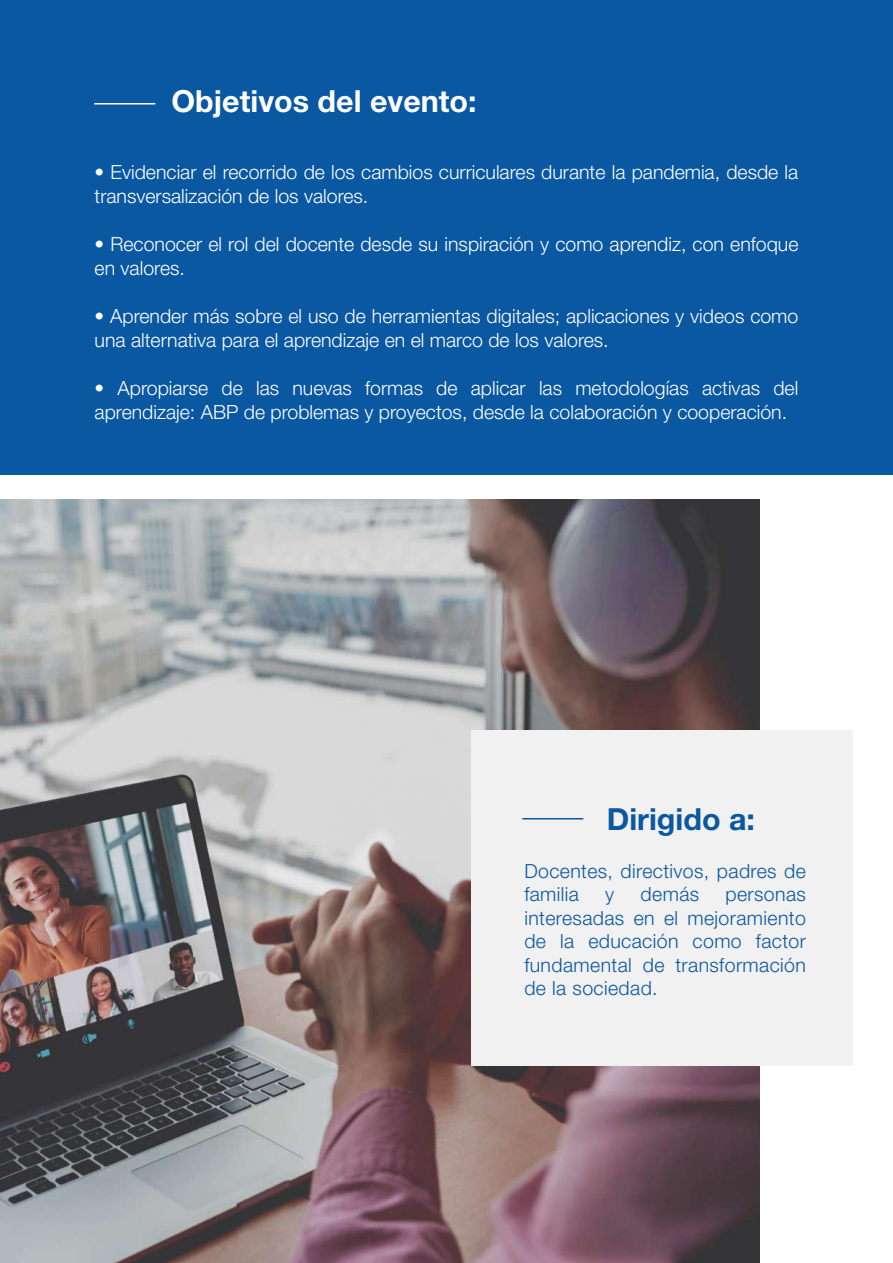
<style>
.page{position:relative;width:893px;height:1263px;background:#fff}
.page>*{position:absolute;margin:0;border:0;box-sizing:border-box;transform-origin:0 0}
.t1{font:700 30.45px "Helvetica Neue LT Std";color:#fff}
.t2{font:700 30.45px "Helvetica Neue LT Std";color:#0a57a2}
.t3{font:300 19.5px/24px "Helvetica Neue LT Std";color:#fff}
.t4{font:300 19.5px/23.4px "Helvetica Neue LT Std";letter-spacing:.02em;color:#0a57a2}
.s1{font-weight:700}
</style>
<div class="page">
<div style="left:0;top:0;width:893px;height:474px;background:#0a57a2"></div>
<hr style="left:94px;top:103px;width:61px;height:2px;background:#fff">
<img style="left:0;top:500px;width:759px;height:763px">
<div style="left:471px;top:730px;width:382px;height:336px;background:#f1f1f1"></div>
<hr style="left:522px;top:818px;width:61px;height:1px;background:#0a57a2">
<h1 class="t1" style="left:172px;top:83px;width:307px">Objetivos del evento:</h1>
<p class="t3" style="left:95px;top:159px;width:705px"><span class="s1">•</span> Evidenciar el recorrido de los cambios curriculares durante la pandemia, desde la transversalización de los valores.</p>
<p class="t3" style="left:95px;top:232px;width:705px"><span class="s1">•</span> Reconocer el rol del docente desde su inspiración y como aprendiz, con enfoque en valores.</p>
<p class="t3" style="left:95px;top:304px;width:705px"><span class="s1">•</span> Aprender más sobre el uso de herramientas digitales; aplicaciones y videos como una alternativa para el aprendizaje en el marco de los valores.</p>
<p class="t3" style="left:95px;top:376px;width:705px"><span class="s1">•</span> Apropiarse de las nuevas formas de aplicar las metodologías activas del aprendizaje: ABP de problemas y proyectos, desde la colaboración y cooperación.</p>
<h1 class="t2" style="left:607px;top:800px;width:150px">Dirigido a:</h1>
<p class="t4" style="left:524px;top:859px;width:283px">Docentes, directivos, padres de familia</p>
<p class="t4" style="left:605px;top:882px;width:11px">y</p>
<p class="t4" style="left:641px;top:882px;width:60px">demás</p>
<p class="t4" style="left:524px;top:882px;width:283px;text-align:justify;text-indent:201px">personas interesadas en el mejoramiento de la educación como factor fundamental de transformación de la sociedad.</p>
</div>
